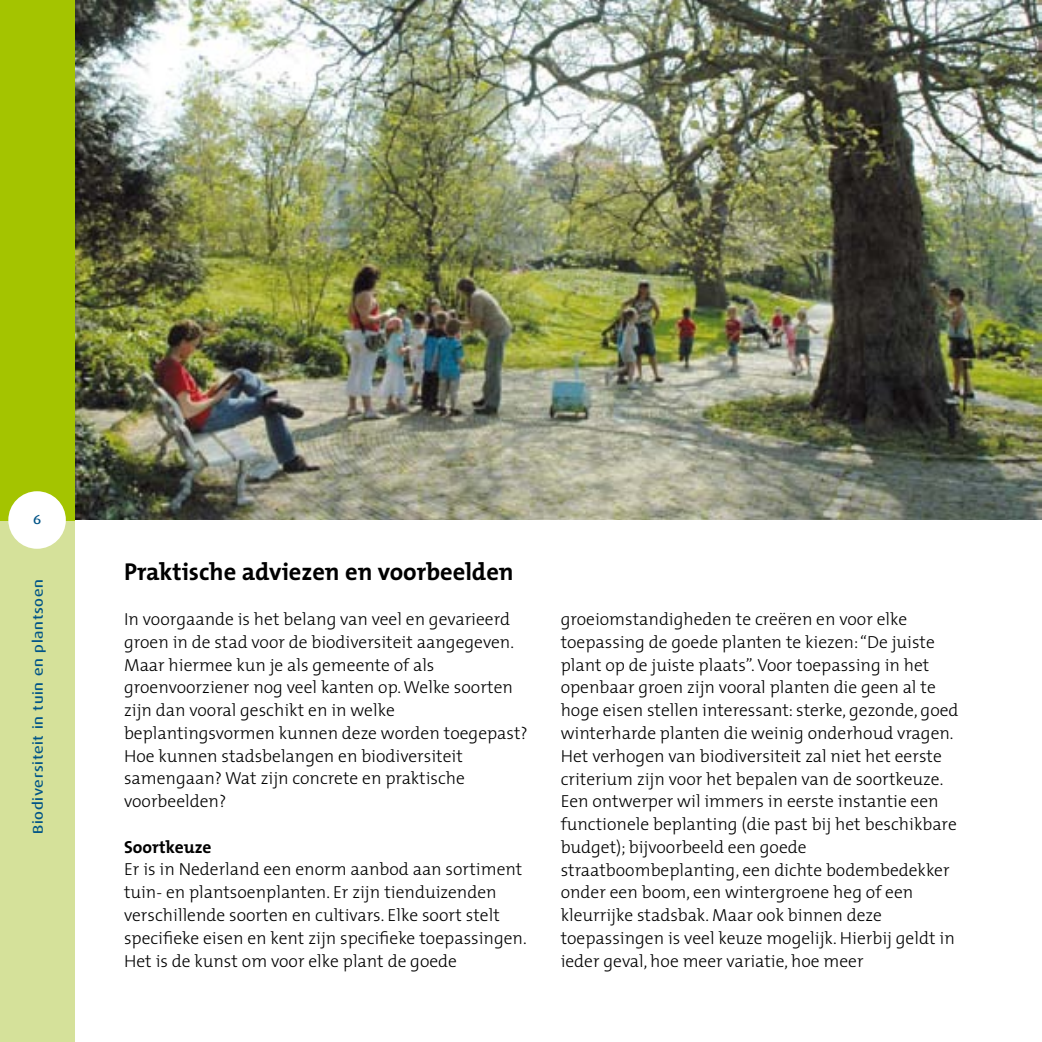
<style>
.page{position:relative;width:1042px;height:1042px;background:#fff}
.page>*{position:absolute;margin:0;border:0;box-sizing:border-box;transform-origin:0 0}
.t1{font:700 24.5px "The Mix";color:#000}
.t2{font:300 17.5px/22.8px "The Mix";color:#000}
.t3{font:700 17.5px "The Mix";color:#000}
.t4{font:500 14px "Dax Wide";letter-spacing:.05em;color:#005487}
.t5{font:500 13.12px "Dax Wide";color:#005487}
</style>
<div class="page">
<div style="left:0;top:520px;width:74px;height:522px;background:#d5e19a"></div>
<img style="left:74px;top:0;width:968px;height:519px">
<div style="left:0;top:0;width:74px;height:520px;background:#a4c400"></div>
<div style="left:8px;top:491px;width:58px;height:58px;background:#fff;border-radius:50%"></div>
<p class="t5" style="left:33px;top:512px;width:10px">6</p>
<p class="t4" style="left:30px;top:834px;width:256px;rotate:-90deg">Biodiversiteit in tuin en plantsoen</p>
<h1 class="t1" style="left:124px;top:551px;width:391px">Praktische adviezen en voorbeelden</h1>
<p class="t2" style="left:124px;top:607px;width:405px">In voorgaande is het belang van veel en gevarieerd groen in de stad voor de biodiversiteit aangegeven.<br>Maar hiermee kun je als gemeente of als groenvoorziener nog veel kanten op. Welke soorten zijn dan vooral geschikt en in welke beplantingsvormen kunnen deze worden toegepast?<br>Hoe kunnen stadsbelangen en biodiversiteit samengaan? Wat zijn concrete en praktische voorbeelden?</p>
<p class="t3" style="left:124px;top:832px;width:89px">Soortkeuze</p>
<p class="t2" style="left:124px;top:857px;width:404px">Er is in Nederland een enorm aanbod aan sortiment tuin- en plantsoenplanten. Er zijn tienduizenden verschillende soorten en cultivars. Elke soort stelt specifieke eisen en kent zijn specifieke toepassingen.<br>Het is de kunst om voor elke plant de goede</p>
<p class="t2" style="left:561px;top:607px;width:399px">groeiomstandigheden te creëren en voor elke toepassing de goede planten te kiezen: “De juiste plant op de juiste plaats”. Voor toepassing in het openbaar groen zijn vooral planten die geen al te hoge eisen stellen interessant: sterke, gezonde, goed winterharde planten die weinig onderhoud vragen.<br>Het verhogen van biodiversiteit zal niet het eerste criterium zijn voor het bepalen van de soortkeuze.<br>Een ontwerper wil immers in eerste instantie een functionele beplanting (die past bij het beschikbare budget); bijvoorbeeld een goede straatboombeplanting, een dichte bodembedekker onder een boom, een wintergroene heg of een kleurrijke stadsbak. Maar ook binnen deze toepassingen is veel keuze mogelijk. Hierbij geldt in ieder geval, hoe meer variatie, hoe meer</p>
</div>
